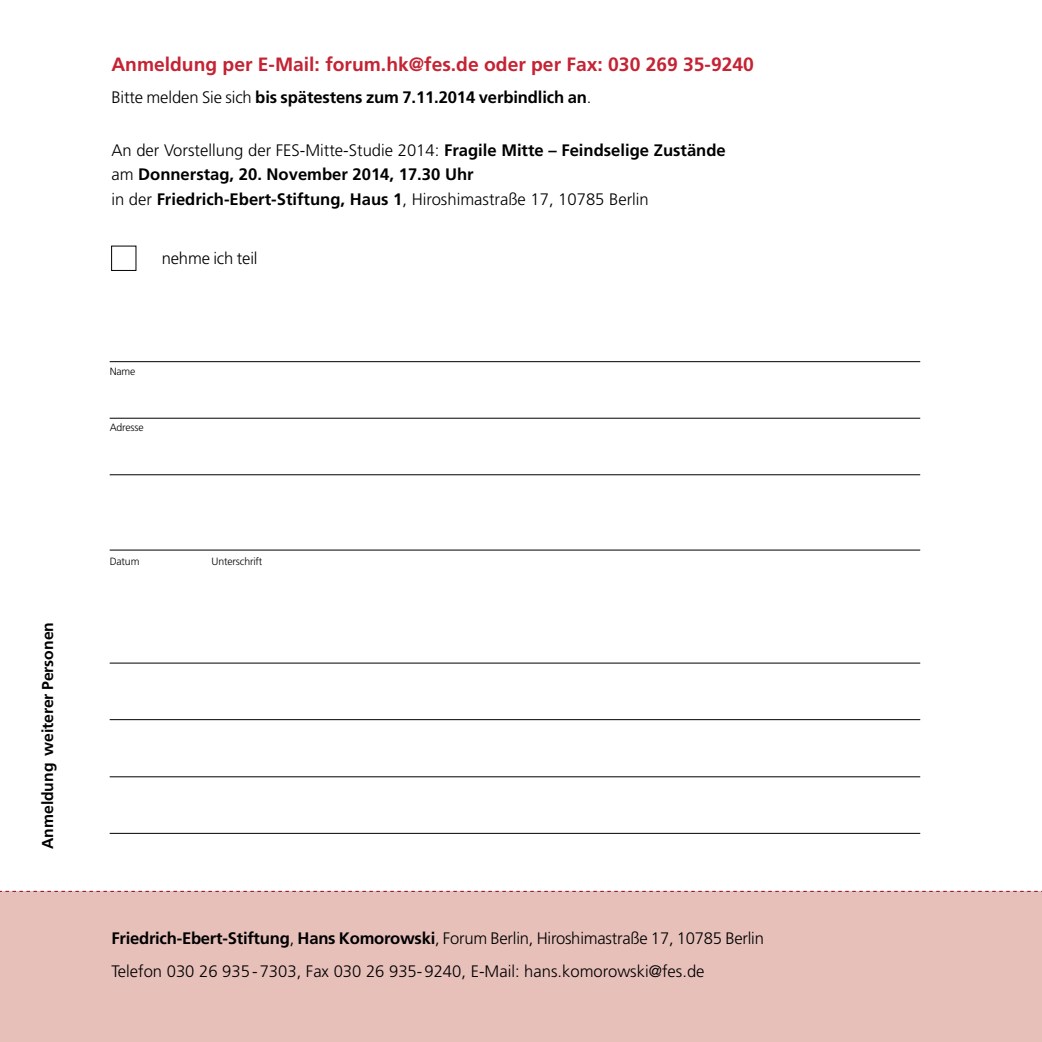
<style>
.page{position:relative;width:1042px;height:1042px;background:#fff}
.page>*{position:absolute;margin:0;border:0;box-sizing:border-box;transform-origin:0 0}
.t1{font:700 19.25px "Frutiger";color:#c52333}
.t2{font:700 16.62px/24.5px "Frutiger";letter-spacing:-.01em;color:#000}
.t3{font:300 16.62px/32.9px "Frutiger";letter-spacing:-.01em;color:#000}
.t4{font:700 15.75px "Frutiger";letter-spacing:-.005em;color:#000}
.t5{font:300 10.5px "Frutiger";letter-spacing:-.015em;color:#000}
.s1{font-weight:300}
.s2{font-weight:700}
.s3{font-family:"Frutiger CE";font-weight:700}
</style>
<div class="page">
<div style="left:0;top:890px;width:1042px;height:152px;background:#e7c0ba"></div>
<hr style="left:110px;top:662px;width:810px;height:1px;background:#000">
<hr style="left:110px;top:776px;width:810px;height:1px;background:#000">
<hr style="left:110px;top:719px;width:810px;height:1px;background:#000">
<hr style="left:110px;top:833px;width:810px;height:1px;background:#000">
<div style="left:111px;top:246px;width:25px;height:25px;border:1px solid #000"></div>
<hr style="left:110px;top:361px;width:810px;height:1px;background:#000">
<hr style="left:110px;top:418px;width:810px;height:1px;background:#000">
<hr style="left:110px;top:474px;width:810px;height:1px;background:#000">
<hr style="left:110px;top:550px;width:810px;height:1px;background:#000">
<p class="t4" style="left:38px;top:849px;width:228px;rotate:-90deg">Anmeldung weiterer Personen</p>
<p class="t1" style="left:111px;top:53px;width:644px">Anmeldung per E-Mail: forum.hk@fes.de oder per Fax: 030 269 35-9240</p>
<p class="t2" style="left:111px;top:85px;width:481px"><span class="s1">Bitte melden Sie sich</span> bis spätestens zum 7.11.2014 verbindlich an<span class="s1">.</span></p>
<p class="t2" style="left:111px;top:137px;width:616px"><span class="s1">An der Vorstellung der FES-Mitte-Studie 2014:</span> Fragile Mitte – Feindselige Zustände <span class="s1">am</span> Donnerstag, 20. November 2014, 17.30 Uhr<br><span class="s1">in der</span> Friedrich-Ebert-Stiftung, Haus 1<span class="s1">, Hiroshimastraße 17, 10785 Berlin</span></p>
<p class="t3" style="left:162px;top:242px;width:97px">nehme ich teil</p>
<p class="t5" style="left:110px;top:365px;width:27px">Name</p>
<p class="t5" style="left:110px;top:422px;width:35px">Adresse</p>
<p class="t5" style="left:110px;top:556px;width:31px">Datum</p>
<p class="t5" style="left:211px;top:556px;width:52px">Unterschrift</p>
<p class="t3" style="left:111px;top:921px;width:654px"><span class="s2">Friedrich-Ebert-Stiftung</span>, <span class="s3">Hans Komorowski</span>, Forum Berlin, Hiroshimastraße 17, 10785 Berlin<br>Telefon 030 26 935-7303, Fax 030 26 935-9240, E-Mail: hans.komorowski@fes.de</p>
</div>
